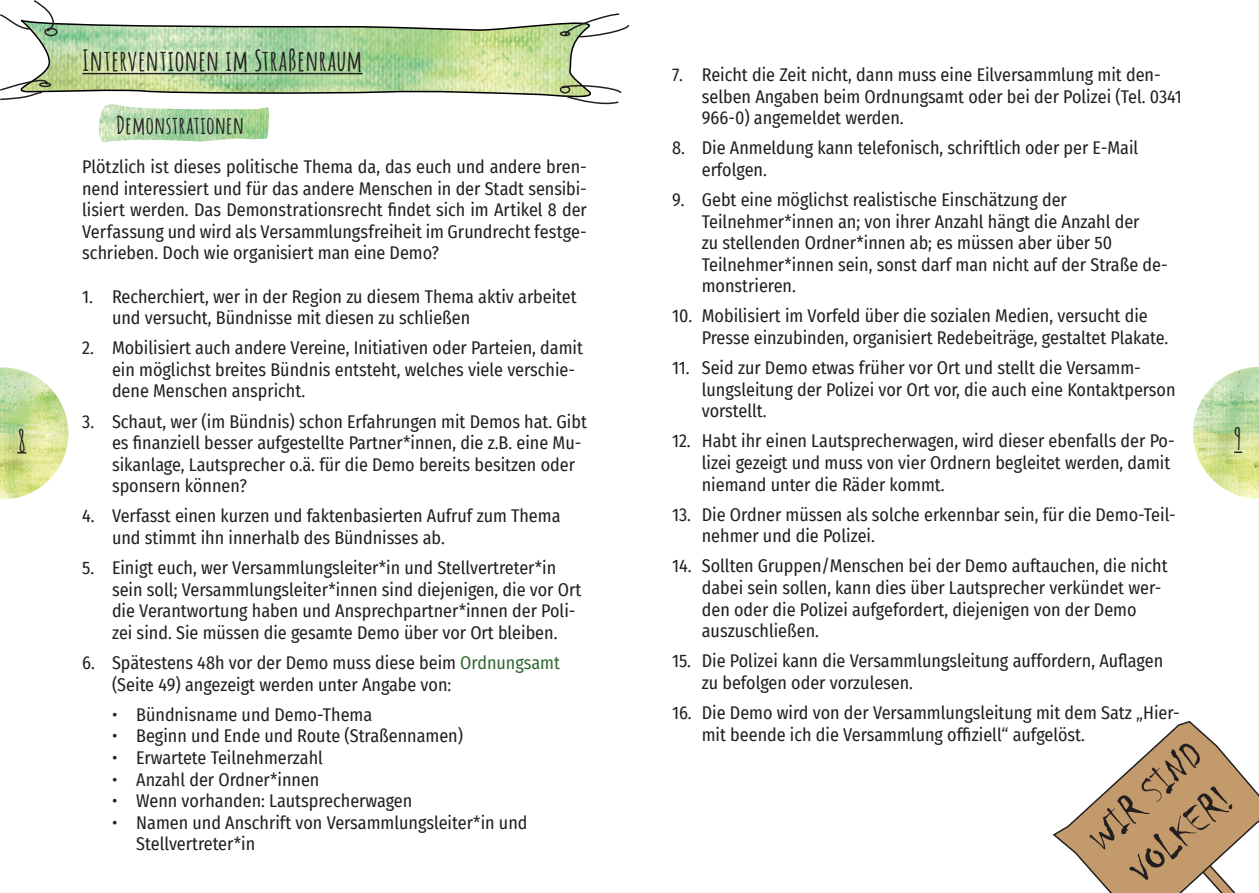
<style>
.page{position:relative;width:1259px;height:893px;background:#fff}
.page>*{position:absolute;margin:0;border:0;box-sizing:border-box;transform-origin:0 0}
.t1{font:43.5px/52.1px "Chiller";color:#231f20}
.t2{font:700 28.5px "Amatic SC";color:#231f20}
.t3{font:700 24px "Amatic SC";letter-spacing:.005em;color:#231f20}
.t4{font:18px/21.6px "Fira Sans Condensed";color:#231f20}
.s1{color:#326933}
</style>
<div class="page">
<img style="left:99px;top:106px;width:170px;height:36px">
<img style="left:0;top:367px;width:68px;height:132px">
<svg style="left:0;top:0;width:630px;height:106px"></svg>
<hr style="left:82px;top:73px;width:281px;height:1px;background:#231f20">
<img style="left:1193px;top:367px;width:66px;height:132px">
<svg style="left:1052px;top:720px;width:207px;height:173px"></svg>
<h2 class="t2" style="left:17px;top:418px;width:10px">8</h2>
<h2 class="t2" style="left:82px;top:39px;width:282px">Interventionen im Straßenraum</h2>
<h3 class="t3" style="left:116px;top:107px;width:129px">Demonstrationen</h3>
<p class="t4" style="left:82px;top:155px;width:506px;text-align:justify">Plötzlich ist dieses politische Thema da, das euch und andere bren&shy;nend interessiert und für das andere Menschen in der Stadt sensibi&shy;lisiert werden. Das Demonstrationsrecht findet sich im Artikel 8 der Verfassung und wird als Versammlungsfreiheit im Grundrecht festge&shy;schrieben. Doch wie organisiert man eine Demo?</p>
<p class="t4" style="left:112px;top:285px;width:466px;text-indent:-30px">1. Recherchiert, wer in der Region zu diesem Thema aktiv arbeitet und versucht, Bündnisse mit diesen zu schließen</p>
<p class="t4" style="left:112px;top:337px;width:472px;text-indent:-30px">2. Mobilisiert auch andere Vereine, Initiativen oder Parteien, damit ein möglichst breites Bündnis entsteht, welches viele verschie&shy;dene Menschen anspricht.</p>
<p class="t4" style="left:112px;top:410px;width:476px;text-indent:-30px">3. Schaut, wer (im Bündnis) schon Erfahrungen mit Demos hat. Gibt es finanziell besser aufgestellte Partner*innen, die z.B. eine Mu&shy;sikanlage, Lautsprecher o.ä. für die Demo bereits besitzen oder sponsern können?</p>
<p class="t4" style="left:112px;top:505px;width:450px;text-indent:-30px">4. Verfasst einen kurzen und faktenbasierten Aufruf zum Thema und stimmt ihn innerhalb des Bündnisses ab.</p>
<p class="t4" style="left:112px;top:557px;width:471px;text-indent:-30px">5. Einigt euch, wer Versammlungsleiter*in und Stellvertreter*in sein soll; Versammlungsleiter*innen sind diejenigen, die vor Ort die Verantwortung haben und Ansprechpartner*innen der Poli&shy;zei sind. Sie müssen die gesamte Demo über vor Ort bleiben.</p>
<p class="t4" style="left:112px;top:651px;width:449px;text-indent:-30px">6. Spätestens 48h vor der Demo muss diese beim <span class="s1">Ordnungsamt </span>(Seite 49) angezeigt werden unter Angabe von:</p>
<p class="t4" style="left:112px;top:703px;width:262px">• Bündnisname und Demo-Thema</p>
<p class="t4" style="left:112px;top:725px;width:352px">• Beginn und Ende und Route (Straßennamen)</p>
<p class="t4" style="left:112px;top:746px;width:212px">• Erwartete Teilnehmerzahl</p>
<p class="t4" style="left:112px;top:768px;width:209px">• Anzahl der Ordner*innen</p>
<p class="t4" style="left:112px;top:790px;width:302px">• Wenn vorhanden: Lautsprecherwagen</p>
<p class="t4" style="left:136px;top:811px;width:393px;text-indent:-24px">• Namen und Anschrift von Versammlungsleiter*in und<br>Stellvertreter*in</p>
<p class="t4" style="left:702px;top:63px;width:481px;text-indent:-30px">7. Reicht die Zeit nicht, dann muss eine Eilversammlung mit den&shy;selben Angaben beim Ordnungsamt oder bei der Polizei (Tel. 0341<br>966-0) angemeldet werden.</p>
<p class="t4" style="left:702px;top:137px;width:438px;text-indent:-30px">8. Die Anmeldung kann telefonisch, schriftlich oder per E-Mail erfolgen.</p>
<p class="t4" style="left:702px;top:188px;width:467px;text-indent:-30px">9. Gebt eine möglichst realistische Einschätzung der Teilnehmer*innen an; von ihrer Anzahl hängt die Anzahl der<br>zu stellenden Ordner*innen ab; es müssen aber über 50<br>Teilnehmer*innen sein, sonst darf man nicht auf der Straße de&shy;monstrieren.</p>
<p class="t4" style="left:702px;top:305px;width:468px;text-indent:-30px">10. Mobilisiert im Vorfeld über die sozialen Medien, versucht die<br>Presse einzubinden, organisiert Redebeiträge, gestaltet Plakate.</p>
<p class="t4" style="left:702px;top:357px;width:475px;text-indent:-30px">11. Seid zur Demo etwas früher vor Ort und stellt die Versamm&shy;lungsleitung der Polizei vor Ort vor, die auch eine Kontaktperson vorstellt.</p>
<p class="t4" style="left:702px;top:430px;width:474px;text-indent:-30px">12. Habt ihr einen Lautsprecherwagen, wird dieser ebenfalls der Po&shy;lizei gezeigt und muss von vier Ordnern begleitet werden, damit niemand unter die Räder kommt.</p>
<p class="t4" style="left:702px;top:503px;width:475px;text-indent:-30px">13. Die Ordner müssen als solche erkennbar sein, für die Demo-Teil&shy;nehmer und die Polizei.</p>
<p class="t4" style="left:702px;top:555px;width:467px;text-indent:-30px">14. Sollten Gruppen/Menschen bei der Demo auftauchen, die nicht dabei sein sollen, kann dies über Lautsprecher verkündet wer&shy;den oder die Polizei aufgefordert, diejenigen von der Demo auszuschließen.</p>
<p class="t4" style="left:702px;top:650px;width:463px;text-indent:-30px">15. Die Polizei kann die Versammlungsleitung auffordern, Auflagen zu befolgen oder vorzulesen.</p>
<p class="t4" style="left:702px;top:701px;width:479px;text-indent:-30px">16. Die Demo wird von der Versammlungsleitung mit dem Satz „Hier&shy;mit beende ich die Versammlung offiziell“ aufgelöst.</p>
<h2 class="t2" style="left:1234px;top:418px;width:10px">9</h2>
<h1 class="t1" style="left:1077px;top:825px;width:142px;rotate:-42deg">WIR SIND<br>VOLKER!</h1>
</div>
